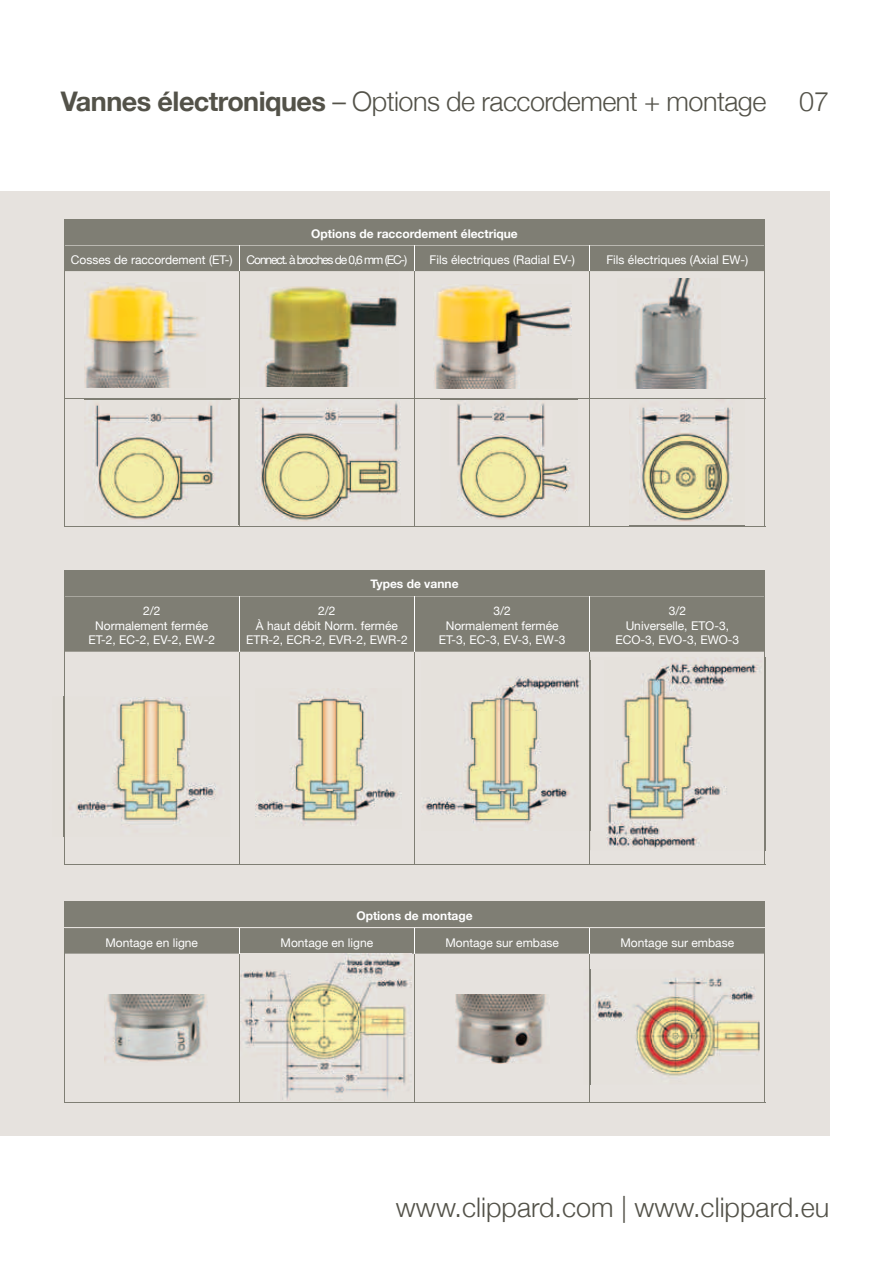
<style>
.page{position:relative;width:893px;height:1263px;background:#fff}
.page>*{position:absolute;margin:0;border:0;box-sizing:border-box;transform-origin:0 0}
.t1{font:300 27px "Helvetica Neue";letter-spacing:-.02em;color:#535249}
.t2{font:300 27px "Helvetica Neue";color:#535249}
.t3{font:12px/14.4px "Helvetica Neue";color:#fff;text-align:center}
.t4{font:700 12px "Helvetica Neue";color:#fff}
.s1{font-weight:700}
</style>
<div class="page">
<div style="left:0;top:191px;width:829px;height:944px;background:#e6e2de"></div>
<hr style="left:64px;top:954px;width:1px;height:148px;background:#7f7e74">
<hr style="left:64px;top:1102px;width:175px;height:1px;background:#7f7e74">
<hr style="left:239px;top:954px;width:1px;height:148px;background:#7f7e74">
<hr style="left:239px;top:1102px;width:176px;height:1px;background:#7f7e74">
<hr style="left:414px;top:954px;width:1px;height:148px;background:#7f7e74">
<hr style="left:415px;top:1102px;width:175px;height:1px;background:#7f7e74">
<hr style="left:589px;top:954px;width:1px;height:148px;background:#7f7e74">
<hr style="left:765px;top:954px;width:1px;height:148px;background:#7f7e74">
<hr style="left:590px;top:1102px;width:175px;height:1px;background:#7f7e74">
<div style="left:64px;top:901px;width:701px;height:53px;background:#7f7e74"></div>
<img style="left:240px;top:954px;width:171px;height:146px">
<img style="left:590px;top:969px;width:170px;height:115px">
<img style="left:455px;top:994px;width:93px;height:69px">
<img style="left:105px;top:994px;width:103px;height:68px">
<hr style="left:64px;top:652px;width:1px;height:212px;background:#7f7e74">
<hr style="left:64px;top:864px;width:175px;height:1px;background:#7f7e74">
<hr style="left:239px;top:652px;width:1px;height:212px;background:#7f7e74">
<hr style="left:239px;top:864px;width:176px;height:1px;background:#7f7e74">
<hr style="left:414px;top:652px;width:1px;height:212px;background:#7f7e74">
<hr style="left:415px;top:864px;width:175px;height:1px;background:#7f7e74">
<hr style="left:589px;top:652px;width:1px;height:212px;background:#7f7e74">
<hr style="left:765px;top:652px;width:1px;height:212px;background:#7f7e74">
<hr style="left:590px;top:864px;width:175px;height:1px;background:#7f7e74">
<div style="left:64px;top:570px;width:701px;height:82px;background:#7f7e74"></div>
<img style="left:422px;top:676px;width:161px;height:148px">
<img style="left:590px;top:657px;width:175px;height:193px">
<img style="left:63px;top:697px;width:153px;height:140px">
<img style="left:64px;top:697px;width:1px;height:140px">
<img style="left:255px;top:694px;width:146px;height:130px">
<hr style="left:64px;top:271px;width:1px;height:127px;background:#7f7e74">
<hr style="left:239px;top:271px;width:1px;height:127px;background:#7f7e74">
<hr style="left:414px;top:271px;width:1px;height:127px;background:#7f7e74">
<hr style="left:589px;top:271px;width:1px;height:127px;background:#7f7e74">
<hr style="left:765px;top:271px;width:1px;height:127px;background:#7f7e74">
<hr style="left:64px;top:399px;width:1px;height:127px;background:#7f7e74">
<hr style="left:64px;top:398px;width:175px;height:1px;background:#7f7e74">
<hr style="left:64px;top:526px;width:175px;height:1px;background:#7f7e74">
<hr style="left:239px;top:399px;width:1px;height:127px;background:#7f7e74">
<hr style="left:239px;top:398px;width:176px;height:1px;background:#7f7e74">
<hr style="left:239px;top:526px;width:176px;height:1px;background:#7f7e74">
<hr style="left:414px;top:399px;width:1px;height:127px;background:#7f7e74">
<hr style="left:415px;top:398px;width:175px;height:1px;background:#7f7e74">
<hr style="left:415px;top:526px;width:175px;height:1px;background:#7f7e74">
<hr style="left:589px;top:399px;width:1px;height:127px;background:#7f7e74">
<hr style="left:765px;top:399px;width:1px;height:127px;background:#7f7e74">
<hr style="left:590px;top:398px;width:175px;height:1px;background:#7f7e74">
<hr style="left:590px;top:526px;width:175px;height:1px;background:#7f7e74">
<div style="left:64px;top:219px;width:701px;height:52px;background:#7f7e74"></div>
<img style="left:256px;top:401px;width:145px;height:120px">
<img style="left:84px;top:399px;width:146px;height:121px">
<img style="left:441px;top:399px;width:137px;height:120px">
<img style="left:629px;top:407px;width:116px;height:119px">
<img style="left:84px;top:285px;width:115px;height:103px">
<img style="left:434px;top:284px;width:137px;height:105px">
<img style="left:240px;top:266px;width:159px;height:121px">
<img style="left:247px;top:266px;width:152px;height:1px">
<img style="left:634px;top:278px;width:78px;height:111px">
<h1 class="t1" style="left:61px;top:80px;width:770px"><span class="s1">Vannes électroniques</span> – Options de raccordement + montage 07</h1>
<p class="t4" style="left:311px;top:224px;width:208px">Options de raccordement électrique</p>
<p class="t3" style="left:71px;top:253px;width:338px">Cosses de raccordement (ET-) Connect. à broches de 0,6 mm (EC-)</p>
<p class="t3" style="left:429px;top:253px;width:147px">Fils électriques (Radial EV-)</p>
<p class="t3" style="left:606px;top:253px;width:143px">Fils électriques (Axial EW-)</p>
<p class="t4" style="left:371px;top:575px;width:90px">Types de vanne</p>
<p class="t3" style="left:88px;top:605px;width:128px">2/2<br>Normalement fermée<br>ET-2, EC-2, EV-2, EW-2</p>
<p class="t3" style="left:246px;top:605px;width:163px">2/2<br>À haut débit Norm. fermée<br>ETR-2, ECR-2, EVR-2, EWR-2</p>
<p class="t3" style="left:439px;top:605px;width:128px">3/2<br>Normalement fermée<br>ET-3, EC-3, EV-3, EW-3</p>
<p class="t3" style="left:615px;top:605px;width:125px">3/2<br>Universelle, ETO-3,<br>ECO-3, EVO-3, EWO-3</p>
<p class="t4" style="left:356px;top:906px;width:118px">Options de montage</p>
<p class="t3" style="left:105px;top:936px;width:94px">Montage en ligne</p>
<p class="t3" style="left:281px;top:936px;width:94px">Montage en ligne</p>
<p class="t3" style="left:445px;top:936px;width:115px">Montage sur embase</p>
<p class="t3" style="left:620px;top:936px;width:115px">Montage sur embase</p>
<h1 class="t2" style="left:396px;top:1185px;width:435px">www.clippard.com | www.clippard.eu</h1>
</div>
